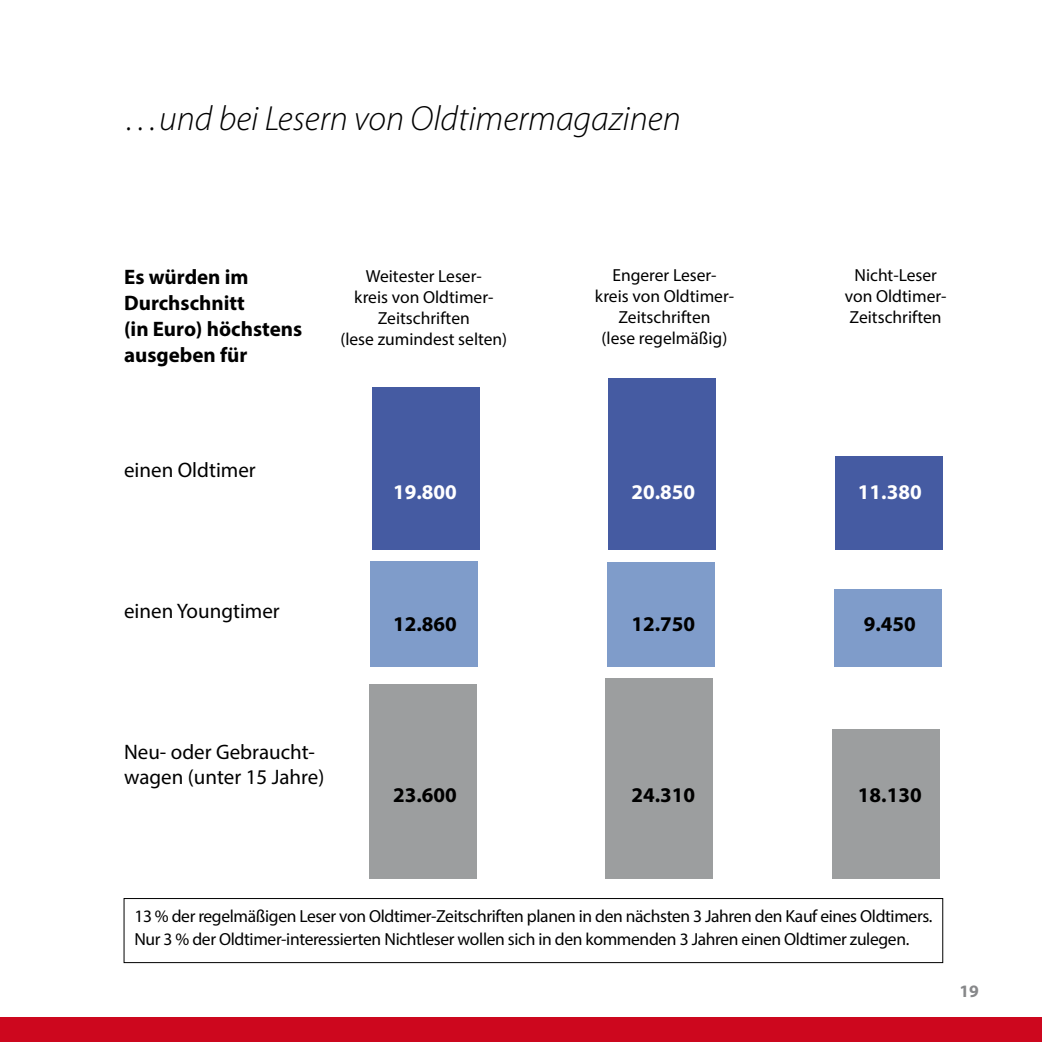
<style>
.page{position:relative;width:1042px;height:1042px;background:#fff}
.page>*{position:absolute;margin:0;border:0;box-sizing:border-box;transform-origin:0 0}
.t1{font:italic 300 35px "Myriad Pro";color:#000}
.t2{font:700 21px/26.2px "Myriad Pro";color:#000}
.t3{font:21px/25.2px "Myriad Pro";color:#000}
.t4{font:700 21px "Myriad Pro";color:#fff}
.t5{font:17.5px/22.8px "Myriad Pro";letter-spacing:-.02em;color:#000}
.t6{font:17.5px/21px "Myriad Pro";color:#000;text-align:center}
.t7{font:700 17.5px "Myriad Pro";color:#87888a}
</style>
<div class="page">
<div style="left:0;top:1017px;width:1042px;height:25px;background:#cd071e"></div>
<div style="left:372px;top:387px;width:107px;height:163px;background:#455ba2"></div>
<div style="left:608px;top:378px;width:108px;height:172px;background:#455ba2"></div>
<div style="left:835px;top:456px;width:108px;height:94px;background:#455ba2"></div>
<div style="left:370px;top:561px;width:108px;height:106px;background:#7f9cca"></div>
<div style="left:607px;top:562px;width:107px;height:105px;background:#7f9cca"></div>
<div style="left:834px;top:589px;width:107px;height:78px;background:#7f9cca"></div>
<div style="left:369px;top:684px;width:107px;height:194px;background:#9c9e9f"></div>
<div style="left:605px;top:678px;width:108px;height:200px;background:#9c9e9f"></div>
<div style="left:832px;top:729px;width:108px;height:149px;background:#9c9e9f"></div>
<div style="left:124px;top:898px;width:819px;height:65px;border:1px solid #000"></div>
<h1 class="t1" style="left:124px;top:98px;width:558px">…und bei Lesern von Oldtimermagazinen</h1>
<p class="t2" style="left:124px;top:263px;width:180px">Es würden im<br>Durchschnitt<br>(in Euro) höchstens ausgeben für</p>
<p class="t3" style="left:124px;top:457px;width:133px">einen Oldtimer</p>
<p class="t6" style="left:340px;top:266px;width:168px">Weitester Leser-<br>kreis von Oldtimer-<br>Zeitschriften<br>(lese zumindest selten)</p>
<p class="t6" style="left:595px;top:264px;width:141px">Engerer Leser&shy;kreis von Oldtimer-<br>Zeitschriften<br>(lese regelmäßig)</p>
<p class="t6" style="left:845px;top:264px;width:103px">Nicht-Leser von Oldtimer-<br>Zeitschriften</p>
<p class="t4" style="left:393px;top:478px;width:65px">19.800</p>
<p class="t4" style="left:631px;top:478px;width:65px">20.850</p>
<p class="t4" style="left:858px;top:478px;width:65px">11.380</p>
<p class="t3" style="left:124px;top:598px;width:157px">einen Youngtimer</p>
<p class="t2" style="left:393px;top:610px;width:65px">12.860</p>
<p class="t2" style="left:631px;top:610px;width:65px">12.750</p>
<p class="t2" style="left:864px;top:610px;width:54px">9.450</p>
<p class="t3" style="left:124px;top:739px;width:202px">Neu- oder Gebraucht&shy;wagen (unter 15 Jahre)</p>
<p class="t2" style="left:393px;top:781px;width:65px">23.600</p>
<p class="t2" style="left:631px;top:781px;width:65px">24.310</p>
<p class="t2" style="left:858px;top:781px;width:65px">18.130</p>
<p class="t5" style="left:134px;top:904px;width:799px">13 % der regelmäßigen Leser von Oldtimer-Zeitschriften planen in den nächsten 3 Jahren den Kauf eines Oldtimers.<br>Nur 3 % der Oldtimer-interessierten Nichtleser wollen sich in den kommenden 3 Jahren einen Oldtimer zulegen.</p>
<p class="t7" style="left:959px;top:980px;width:21px">19</p>
</div>
